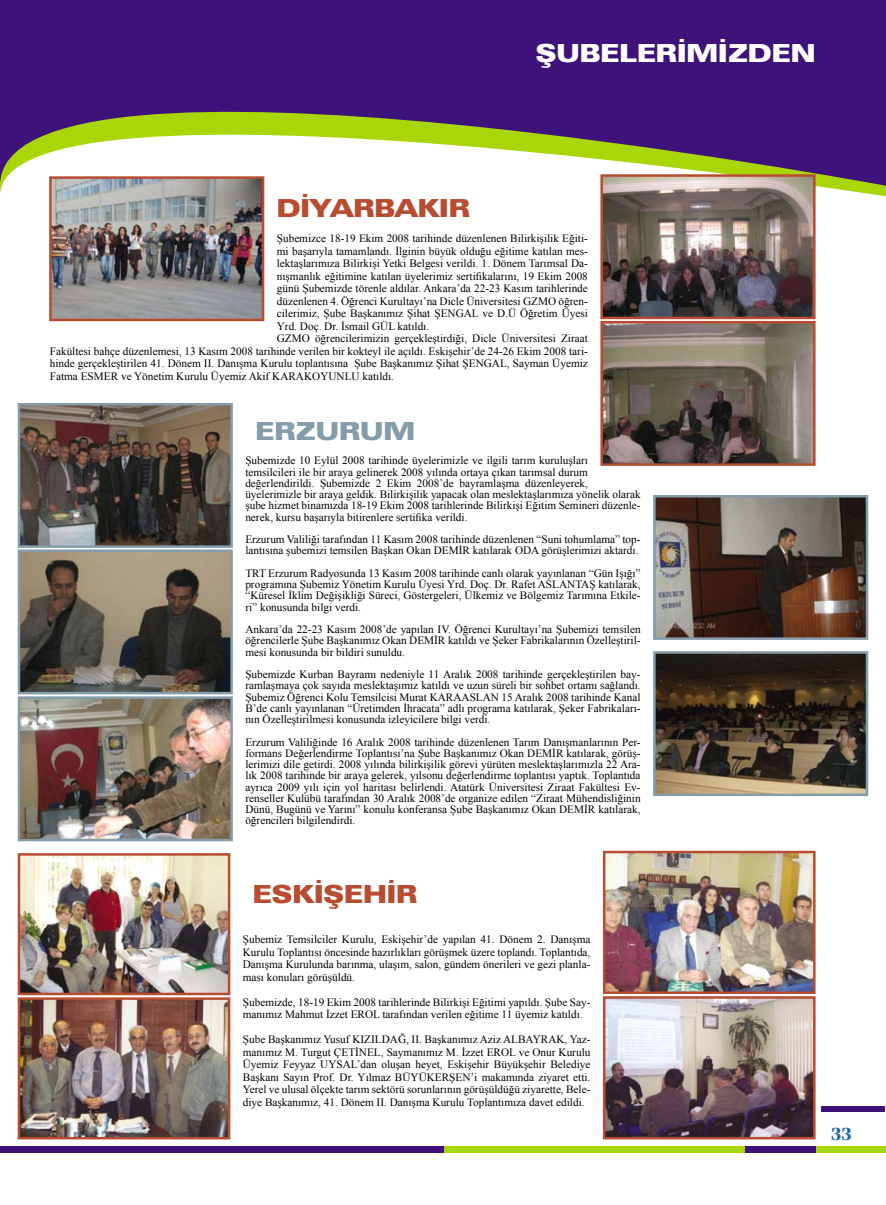
<style>
.page{position:relative;width:886px;height:1205px;background:#fff}
.page>*{position:absolute;margin:0;border:0;box-sizing:border-box;transform-origin:0 0}
.t1{font:900 expanded 25px "Zurich BT";color:#b84c30}
.t2{font:900 expanded 25px "Zurich BT";color:#fff}
.t3{font:900 expanded 25px "Zurich BT";color:#859cab}
.t4{font:700 17.5px "Fenice IT Cby BT";color:#1065b0}
.t5{font:11.25px/11.2px "Times New Roman";color:#000;text-align:justify}
</style>
<div class="page">
<svg style="left:0;top:0;width:886px;height:186px;background:#644883"></svg>
<div style="left:0;top:1146px;width:886px;height:7px;background:#aad507"></div>
<div style="left:0;top:1146px;width:443px;height:7px;background:#3d127b"></div>
<div style="left:745px;top:1146px;width:70px;height:7px;background:#3d127b"></div>
<div style="left:821px;top:1105px;width:64px;height:6px;background:#3d127b"></div>
<img style="left:21px;top:406px;width:209px;height:139px">
<div style="left:18px;top:403px;width:215px;height:145px;border:2px solid #859cab"></div>
<img style="left:656px;top:498px;width:209px;height:139px">
<div style="left:653px;top:495px;width:215px;height:145px;border:2px solid #859cab"></div>
<img style="left:21px;top:552px;width:209px;height:139px">
<div style="left:18px;top:549px;width:215px;height:145px;border:2px solid #859cab"></div>
<img style="left:656px;top:654px;width:209px;height:139px">
<div style="left:653px;top:651px;width:215px;height:145px;border:2px solid #859cab"></div>
<img style="left:21px;top:699px;width:209px;height:139px">
<div style="left:18px;top:696px;width:215px;height:145px;border:2px solid #859cab"></div>
<img style="left:603px;top:177px;width:209px;height:139px">
<div style="left:600px;top:174px;width:215px;height:145px;border:2px solid #b84c30"></div>
<img style="left:52px;top:179px;width:209px;height:139px">
<div style="left:49px;top:176px;width:215px;height:145px;border:2px solid #b84c30"></div>
<img style="left:603px;top:324px;width:209px;height:139px">
<div style="left:600px;top:321px;width:215px;height:145px;border:2px solid #b84c30"></div>
<img style="left:21px;top:856px;width:206px;height:136px">
<div style="left:18px;top:853px;width:212px;height:142px;border:2px solid #b84c30"></div>
<img style="left:606px;top:854px;width:206px;height:137px">
<div style="left:603px;top:851px;width:212px;height:143px;border:2px solid #b84c30"></div>
<img style="left:606px;top:999px;width:206px;height:137px">
<div style="left:603px;top:996px;width:212px;height:143px;border:2px solid #b84c30"></div>
<img style="left:21px;top:1000px;width:206px;height:136px">
<div style="left:18px;top:997px;width:212px;height:142px;border:2px solid #b84c30"></div>
<h1 class="t2" style="left:536px;top:38px;width:281px">ŞUBELERİMİZDEN</h1>
<h1 class="t1" style="left:277px;top:194px;width:195px">DİYARBAKIR</h1>
<p class="t5" style="left:277px;top:233px;width:313px">Şubemizce 18-19 Ekim 2008 tarihinde düzenlenen Bilirkişilik Eğiti-</p>
<p class="t5" style="left:277px;top:245px;width:313px">mi başarıyla tamamlandı. İlginin büyük olduğu eğitime katılan mes-</p>
<p class="t5" style="left:277px;top:258px;width:313px">lektaşlarımıza Bilirkişi Yetki Belgesi verildi. 1. Dönem Tarımsal Da-</p>
<p class="t5" style="left:277px;top:270px;width:313px">nışmanlık eğitimine katılan üyelerimiz sertifikalarını, 19 Ekim 2008</p>
<p class="t5" style="left:277px;top:283px;width:313px">günü Şubemizde törenle aldılar. Ankara’da 22-23 Kasım tarihlerinde</p>
<p class="t5" style="left:277px;top:295px;width:313px">düzenlenen 4. Öğrenci Kurultayı’na Dicle Üniversitesi GZMO öğren-</p>
<p class="t5" style="left:277px;top:308px;width:313px">cilerimiz, Şube Başkanımız Şihat ŞENGAL ve D.Ü Öğretim Üyesi</p>
<p class="t5" style="left:277px;top:320px;width:154px">Yrd. Doç. Dr. İsmail GÜL katıldı.</p>
<p class="t5" style="left:277px;top:333px;width:313px">GZMO öğrencilerimizin gerçekleştirdiği, Dicle Üniversitesi Ziraat</p>
<p class="t5" style="left:50px;top:345px;width:540px">Fakültesi bahçe düzenlemesi, 13 Kasım 2008 tarihinde verilen bir kokteyl ile açıldı. Eskişehir’de 24-26 Ekim 2008 tari-</p>
<p class="t5" style="left:50px;top:358px;width:540px">hinde gerçekleştirilen 41. Dönem II. Danışma Kurulu toplantısına Şube Başkanımız Şihat ŞENGAL, Sayman Üyemiz</p>
<p class="t5" style="left:50px;top:370px;width:346px">Fatma ESMER ve Yönetim Kurulu Üyemiz Akif KARAKOYUNLU katıldı.</p>
<h1 class="t3" style="left:255px;top:416px;width:161px">ERZURUM</h1>
<p class="t5" style="left:245px;top:455px;width:397px;text-align:left">Şubemizde 10 Eylül 2008 tarihinde üyelerimizle ve ilgili tarım kuruluşları temsilcileri ile bir araya gelinerek 2008 yılında ortaya çıkan tarımsal durum değerlendirildi. Şubemizde 2 Ekim 2008’de bayramlaşma düzenleyerek, üyelerimizle bir araya geldik. Bilirkişilik yapacak olan meslektaşlarımıza yönelik olarak şube hizmet binamızda 18-19 Ekim 2008 tarihlerinde Bilirkişi Eğitim Semineri düzenle&shy;nerek, kursu başarıyla bitirenlere sertifika verildi.</p>
<p class="t5" style="left:245px;top:533px;width:397px">Erzurum Valiliği tarafından 11 Kasım 2008 tarihinde düzenlenen “Suni tohumlama” top&shy;lantısına şubemizi temsilen Başkan Okan DEMİR katılarak ODA görüşlerimizi aktardı.</p>
<p class="t5" style="left:245px;top:567px;width:397px">TRT Erzurum Radyosunda 13 Kasım 2008 tarihinde canlı olarak yayınlanan “Gün Işığı” programına Şubemiz Yönetim Kurulu Üyesi Yrd. Doç. Dr. Rafet ASLANTAŞ katılarak, “Küresel İklim Değişikliği Süreci, Göstergeleri, Ülkemiz ve Bölgemiz Tarımına Etkile&shy;ri” konusunda bilgi verdi.</p>
<p class="t5" style="left:245px;top:623px;width:397px">Ankara’da 22-23 Kasım 2008’de yapılan IV. Öğrenci Kurultayı’na Şubemizi temsilen öğrencilerle Şube Başkanımız Okan DEMİR katıldı ve Şeker Fabrikalarının Özelleştiril&shy;mesi konusunda bir bildiri sunuldu.</p>
<p class="t5" style="left:245px;top:668px;width:397px">Şubemizde Kurban Bayramı nedeniyle 11 Aralık 2008 tarihinde gerçekleştirilen bay&shy;ramlaşmaya çok sayıda meslektaşımız katıldı ve uzun süreli bir sohbet ortamı sağlandı.<br>Şubemiz Öğrenci Kolu Temsilcisi Murat KARAASLAN 15 Aralık 2008 tarihinde Kanal B’de canlı yayınlanan “Üretimden İhracata” adlı programa katılarak, Şeker Fabrikaları&shy;nın Özelleştirilmesi konusunda izleyicilere bilgi verdi.</p>
<p class="t5" style="left:245px;top:736px;width:397px">Erzurum Valiliğinde 16 Aralık 2008 tarihinde düzenlenen Tarım Danışmanlarının Per&shy;formans Değerlendirme Toplantısı’na Şube Başkanımız Okan DEMİR katılarak, görüş&shy;lerimizi dile getirdi. 2008 yılında bilirkişilik görevi yürüten meslektaşlarımızla 22 Ara&shy;lık 2008 tarihinde bir araya gelerek, yılsonu değerlendirme toplantısı yaptık. Toplantıda ayrıca 2009 yılı için yol haritası belirlendi. Atatürk Üniversitesi Ziraat Fakültesi Ev&shy;renseller Kulübü tarafından 30 Aralık 2008’de organize edilen “Ziraat Mühendisliğinin Dünü, Bugünü ve Yarını” konulu konferansa Şube Başkanımız Okan DEMİR katılarak, öğrencileri bilgilendirdi.</p>
<h1 class="t1" style="left:253px;top:879px;width:166px">ESKİŞEHİR</h1>
<p class="t5" style="left:243px;top:933px;width:349px;line-height:12.5px">Şubemiz Temsilciler Kurulu, Eskişehir’de yapılan 41. Dönem 2. Danışma Kurulu Toplantısı öncesinde hazırlıkları görüşmek üzere toplandı. Toplantıda, Danışma Kurulunda barınma, ulaşım, salon, gündem önerileri ve gezi planla&shy;ması konuları görüşüldü.</p>
<p class="t5" style="left:243px;top:995px;width:349px;line-height:12.5px">Şubemizde, 18-19 Ekim 2008 tarihlerinde Bilirkişi Eğitimi yapıldı. Şube Say&shy;manımız Mahmut İzzet EROL tarafından verilen eğitime 11 üyemiz katıldı.</p>
<p class="t5" style="left:243px;top:1033px;width:349px;line-height:12.5px">Şube Başkanımız Yusuf KIZILDAĞ, II. Başkanımız Aziz ALBAYRAK, Yaz&shy;manımız M. Turgut ÇETİNEL, Saymanımız M. İzzet EROL ve Onur Kurulu Üyemiz Feyyaz UYSAL’dan oluşan heyet, Eskişehir Büyükşehir Belediye Başkanı Sayın Prof. Dr. Yılmaz BÜYÜKERŞEN’i makamında ziyaret etti.<br>Yerel ve ulusal ölçekte tarım sektörü sorunlarının görüşüldüğü ziyarette, Bele&shy;diye Başkanımız, 41. Dönem II. Danışma Kurulu Toplantımıza davet edildi.</p>
<h2 class="t4" style="left:831px;top:1123px;width:22px">33</h2>
</div>
